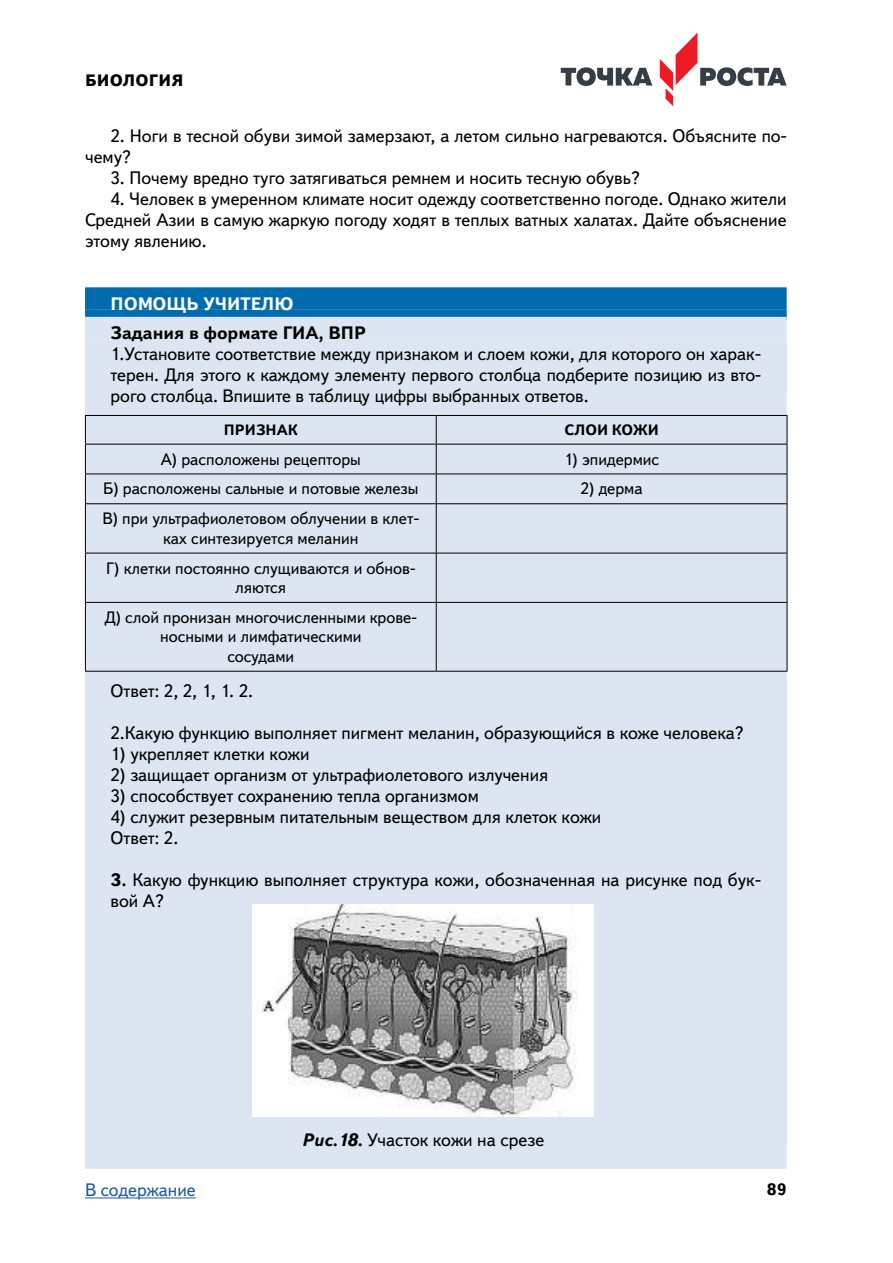
<style>
.page{position:relative;width:893px;height:1263px;background:#fff}
.page>*{position:absolute;margin:0;border:0;box-sizing:border-box;transform-origin:0 0}
.t1{font:18px/21px "Textbook New";color:#000}
.t2{font:700 18px "Textbook New";color:#000}
.t3{font:700 18px "Textbook New";color:#fff}
.t4{font:18px "Textbook New";color:#205d9e}
.t5{font:16.5px/19.5px "Textbook New";color:#000;text-align:center}
.t6{font:800 16.5px "Textbook New";letter-spacing:.01em;color:#000}
.t7{font:700 16.5px "Textbook New";color:#000}
.t8{font:700 15px "Textbook New";color:#000}
.s1{font-weight:700}
.s2{font-weight:700;font-style:italic}
</style>
<div class="page">
<svg style="left:561px;top:67px;width:91px;height:19px"></svg>
<svg style="left:660px;top:32px;width:127px;height:74px"></svg>
<hr style="left:85px;top:1197px;width:111px;height:1px;background:#205d9e">
<div style="left:85px;top:287px;width:702px;height:23px;background:#006caf"></div>
<svg style="left:85px;top:310px;width:702px;height:7px;background:#056eb0"></svg>
<div style="left:85px;top:317px;width:702px;height:22px;background:#dde5f2"></div>
<div style="left:85px;top:339px;width:702px;height:23px;background:#dde5f2"></div>
<div style="left:85px;top:360px;width:702px;height:60px;background:#dde5f2"></div>
<div style="left:85px;top:654px;width:702px;height:60px;background:#dde5f2"></div>
<div style="left:85px;top:696px;width:702px;height:60px;background:#dde5f2"></div>
<div style="left:85px;top:738px;width:702px;height:60px;background:#dde5f2"></div>
<div style="left:85px;top:780px;width:702px;height:60px;background:#dde5f2"></div>
<div style="left:85px;top:822px;width:702px;height:60px;background:#dde5f2"></div>
<div style="left:85px;top:864px;width:702px;height:60px;background:#dde5f2"></div>
<div style="left:85px;top:906px;width:702px;height:60px;background:#dde5f2"></div>
<div style="left:85px;top:948px;width:702px;height:60px;background:#dde5f2"></div>
<div style="left:85px;top:990px;width:702px;height:60px;background:#dde5f2"></div>
<div style="left:85px;top:1032px;width:702px;height:60px;background:#dde5f2"></div>
<div style="left:85px;top:1074px;width:702px;height:60px;background:#dde5f2"></div>
<div style="left:85px;top:1124px;width:702px;height:22px;background:#dde5f2"></div>
<div style="left:85px;top:1146px;width:702px;height:23px;background:#dde5f2"></div>
<div style="left:86px;top:416px;width:701px;height:255px;background:#dde5f2"></div>
<hr style="left:85px;top:444px;width:1px;height:30px;background:#000">
<hr style="left:436px;top:444px;width:1px;height:30px;background:#000">
<hr style="left:787px;top:444px;width:1px;height:30px;background:#000">
<hr style="left:85px;top:474px;width:351px;height:1px;background:#000">
<svg style="left:85px;top:474px;width:1px;height:29px"></svg>
<hr style="left:436px;top:474px;width:351px;height:1px;background:#000">
<svg style="left:436px;top:474px;width:1px;height:29px"></svg>
<svg style="left:787px;top:474px;width:1px;height:29px"></svg>
<hr style="left:85px;top:503px;width:351px;height:1px;background:#000">
<hr style="left:85px;top:504px;width:1px;height:49px;background:#000">
<hr style="left:436px;top:503px;width:351px;height:1px;background:#000">
<hr style="left:436px;top:504px;width:1px;height:49px;background:#000">
<hr style="left:787px;top:504px;width:1px;height:49px;background:#000">
<hr style="left:85px;top:553px;width:351px;height:1px;background:#000">
<hr style="left:85px;top:553px;width:1px;height:49px;background:#000">
<hr style="left:436px;top:553px;width:351px;height:1px;background:#000">
<hr style="left:436px;top:553px;width:1px;height:49px;background:#000">
<hr style="left:787px;top:553px;width:1px;height:49px;background:#000">
<hr style="left:85px;top:602px;width:351px;height:1px;background:#000">
<hr style="left:85px;top:603px;width:1px;height:68px;background:#000">
<hr style="left:85px;top:671px;width:351px;height:1px;background:#000">
<hr style="left:436px;top:602px;width:351px;height:1px;background:#000">
<hr style="left:436px;top:603px;width:1px;height:68px;background:#000">
<hr style="left:787px;top:603px;width:1px;height:68px;background:#000">
<hr style="left:436px;top:671px;width:351px;height:1px;background:#000">
<hr style="left:85px;top:415px;width:351px;height:1px;background:#000">
<svg style="left:85px;top:416px;width:1px;height:28px"></svg>
<hr style="left:85px;top:444px;width:351px;height:1px;background:#000">
<hr style="left:436px;top:415px;width:351px;height:1px;background:#000">
<svg style="left:436px;top:416px;width:1px;height:28px"></svg>
<svg style="left:787px;top:416px;width:1px;height:28px"></svg>
<hr style="left:436px;top:444px;width:351px;height:1px;background:#000">
<img style="left:253px;top:905px;width:340px;height:212px">
<p class="t6" style="left:85px;top:70px;width:100px">БИОЛОГИЯ</p>
<p class="t1" style="left:85px;top:125px;width:703px;text-indent:26px">2. Ноги в тесной обуви зимой замерзают, а летом сильно нагреваются. Объясните по&shy;чему?</p>
<p class="t1" style="left:111px;top:167px;width:531px">3. Почему вредно туго затягиваться ремнем и носить тесную обувь?</p>
<p class="t1" style="left:85px;top:188px;width:703px;text-align:justify;text-indent:26px">4. Человек в умеренном климате носит одежду соответственно погоде. Однако жители Средней Азии в самую жаркую погоду ходят в теплых ватных халатах. Дайте объяснение этому явлению.</p>
<p class="t3" style="left:111px;top:292px;width:184px">ПОМОЩЬ УЧИТЕЛЮ</p>
<p class="t2" style="left:111px;top:322px;width:257px">Задания в формате ГИА, ВПР</p>
<p class="t1" style="left:111px;top:344px;width:652px;text-align:justify">1.Установите соответствие между признаком и слоем кожи, для которого он харак&shy;терен. Для этого к каждому элементу первого столбца подберите позицию из вто&shy;рого столбца. Впишите в таблицу цифры выбранных ответов.</p>
<p class="t8" style="left:224px;top:420px;width:75px">ПРИЗНАК</p>
<p class="t8" style="left:564px;top:420px;width:96px">СЛОИ КОЖИ</p>
<p class="t5" style="left:161px;top:449px;width:202px">A) расположены рецепторы</p>
<p class="t5" style="left:564px;top:449px;width:97px">1) эпидермис</p>
<p class="t5" style="left:103px;top:479px;width:317px">Б) расположены сальные и потовые железы</p>
<p class="t5" style="left:580px;top:479px;width:64px">2) дерма</p>
<p class="t5" style="left:102px;top:509px;width:318px">В) при ультрафиолетовом облучении в клет&shy;ках синтезируется меланин</p>
<p class="t5" style="left:106px;top:558px;width:311px">Г) клетки постоянно слущиваются и обнов&shy;ляются</p>
<p class="t5" style="left:105px;top:607px;width:314px">Д) слой пронизан многочисленными крове&shy;носными и лимфатическими<br>сосудами</p>
<p class="t1" style="left:111px;top:680px;width:144px">Ответ: 2, 2, 1, 1. 2.</p>
<p class="t1" style="left:111px;top:722px;width:635px">2.Какую функцию выполняет пигмент меланин, образующийся в коже человека?</p>
<p class="t1" style="left:111px;top:743px;width:200px">1) укрепляет клетки кожи</p>
<p class="t1" style="left:111px;top:764px;width:439px">2) защищает организм от ультрафиолетового излучения</p>
<p class="t1" style="left:111px;top:785px;width:370px">3) способствует сохранению тепла организмом</p>
<p class="t1" style="left:111px;top:806px;width:492px">4) служит резервным питательным веществом для клеток кожи<br>Ответ: 2.</p>
<p class="t1" style="left:111px;top:869px;width:652px"><span class="s1">3.</span> Какую функцию выполняет структура кожи, обозначенная на рисунке под бук&shy;вой А?</p>
<p class="t4" style="left:85px;top:1179px;width:112px">В содержание</p>
<p class="t1" style="left:302px;top:1129px;width:244px"><span class="s2">Рис.18.</span> Участок кожи на срезе</p>
<p class="t7" style="left:767px;top:1179px;width:21px">89</p>
</div>
